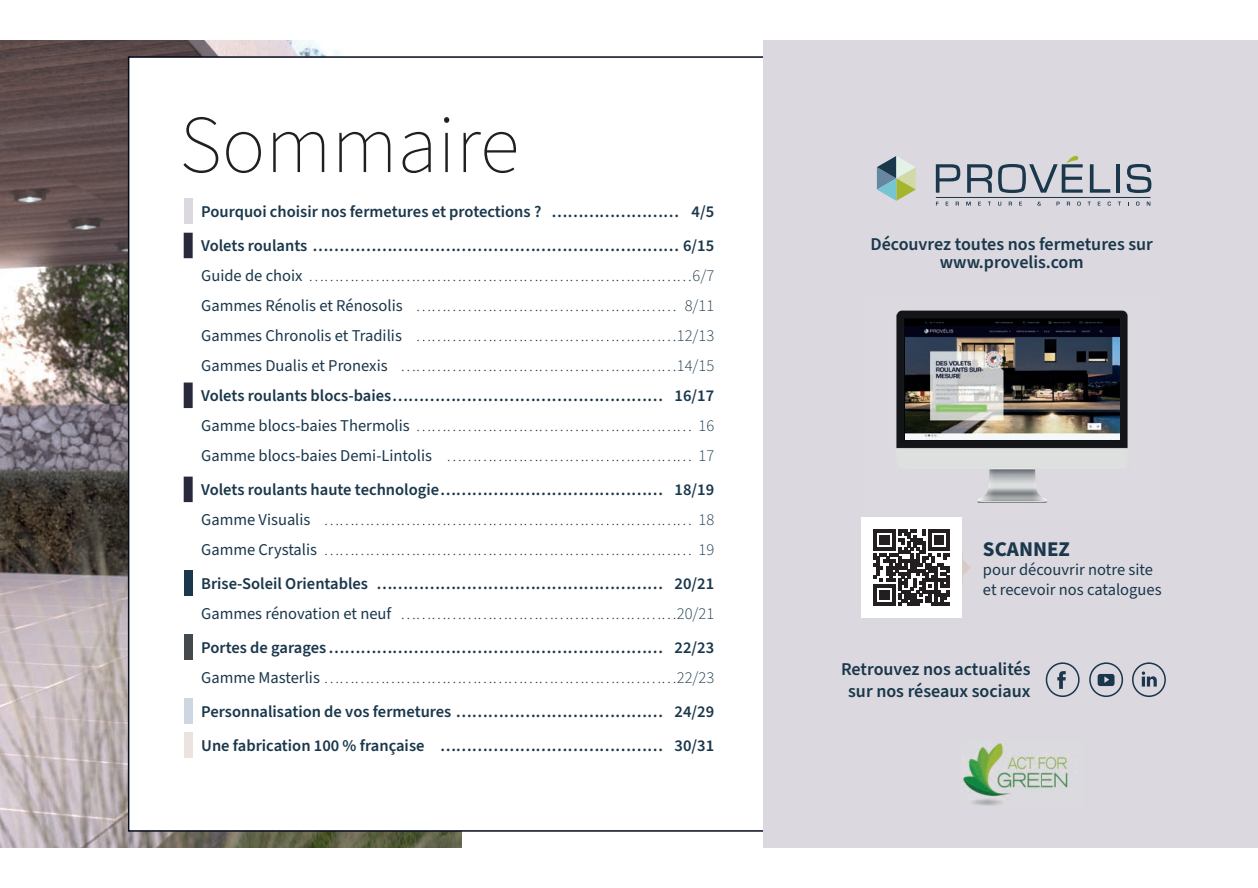
<style>
.page{position:relative;width:1258px;height:888px;background:#fff}
.page>*{position:absolute;margin:0;border:0;box-sizing:border-box;transform-origin:0 0}
.t1{font:200 82.05px "Source Sans Pro";color:#231f20}
.t2{font:700 21px "Source Sans Pro";color:#1a374b}
.t3{font:600 18px/18px "Source Sans Pro";color:#1a374b;text-align:center}
.t4{font:600 16.5px/34px "Source Sans Pro";color:#1a374b}
.t5{font:16.5px/30px "Source Sans Pro";color:#1a374b}
.t6{font:300 16.5px/30px "Source Sans Pro";color:#1a374b;text-align:justify}
.s1{font-weight:300}
.s2{font-weight:600}
.s3{font-weight:400}
</style>
<div class="page">
<img style="left:0;top:40px;width:461px;height:808px">
<div style="left:129px;top:57px;width:706px;height:774px;background:#fff"></div>
<div style="left:763px;top:40px;width:495px;height:808px;background:#dbd9df"></div>
<svg style="left:1046px;top:662px;width:33px;height:35px"></svg>
<svg style="left:1089px;top:662px;width:34px;height:35px"></svg>
<svg style="left:1132px;top:662px;width:34px;height:35px"></svg>
<img style="left:896px;top:310px;width:232px;height:193px">
<img style="left:906px;top:320px;width:213px;height:119px">
<svg style="left:963px;top:560px;width:8px;height:15px"></svg>
<hr style="left:962px;top:551px;width:1px;height:33px;background:#d7cac3">
<div style="left:862px;top:517px;width:100px;height:101px;background:#fff"></div>
<svg style="left:874px;top:529px;width:76px;height:77px"></svg>
<img style="left:961px;top:742px;width:108px;height:64px">
<div style="left:184px;top:199px;width:9px;height:25px;background:#dbd9df"></div>
<svg style="left:184px;top:233px;width:9px;height:269px"></svg>
<div style="left:184px;top:571px;width:9px;height:25px;background:#1a374b"></div>
<div style="left:184px;top:634px;width:9px;height:26px;background:#44494e"></div>
<div style="left:184px;top:699px;width:9px;height:25px;background:#ced6e2"></div>
<div style="left:184px;top:733px;width:9px;height:25px;background:#eae3df"></div>
<svg style="left:966px;top:202px;width:5px;height:4px"></svg>
<svg style="left:1019px;top:202px;width:3px;height:4px"></svg>
<svg style="left:1037px;top:202px;width:4px;height:4px"></svg>
<svg style="left:1077px;top:202px;width:4px;height:4px"></svg>
<svg style="left:1107px;top:202px;width:4px;height:4px"></svg>
<hr style="left:936px;top:197px;width:214px;height:1px;background:#1a374b">
<svg style="left:936px;top:164px;width:24px;height:29px"></svg>
<svg style="left:967px;top:164px;width:25px;height:29px"></svg>
<svg style="left:998px;top:156px;width:85px;height:37px"></svg>
<svg style="left:1090px;top:164px;width:20px;height:29px"></svg>
<hr style="left:1116px;top:164px;width:4px;height:29px;background:#1a374b">
<svg style="left:1127px;top:164px;width:24px;height:29px"></svg>
<svg style="left:877px;top:156px;width:39px;height:45px"></svg>
<h1 class="t1" style="left:179px;top:90px;width:341px">Sommaire</h1>
<p class="t4" style="left:201px;top:195px;width:515px">Pourquoi choisir nos fermetures et protections ? …………………… 4/5<br>Volets roulants …………………………………………………………… 6/15</p>
<p class="t5" style="left:201px;top:261px;width:515px;text-align:justify">Guide de choix <span class="s1">…………………………………………………………………6/7<br></span>Gammes Rénolis et Rénosolis <span class="s1">…………………………………………… 8/11<br></span>Gammes Chronolis et Tradilis <span class="s1">……………………………………………12/13<br></span>Gammes Dualis et Pronexis <span class="s1">………………………………………………14/15<br></span><span class="s2">Volets roulants blocs-baies …………………………………………… 16/17<br></span>Gamme blocs-baies Thermolis <span class="s1">……………………………………………… 16<br></span>Gamme blocs-baies Demi-Lintolis <span class="s1">………………………………………… 17</span></p>
<p class="t6" style="left:201px;top:475px;width:515px"><span class="s2">Volets roulants haute technologie …………………………………… 18/19<br></span><span class="s3">Gamme Visualis</span> ……………………………………………………………… 18<br><span class="s3">Gamme Crystalis</span> ……………………………………………………………… 19</p>
<p class="t4" style="left:201px;top:569px;width:515px;line-height:30px">Brise-Soleil Orientables ……………………………………………… 20/21<br><span class="s3">Gammes rénovation et neuf</span> <span class="s1">………………………………………………20/21</span></p>
<p class="t4" style="left:201px;top:633px;width:515px;line-height:30px">Portes de garages ……………………………………………………… 22/23<br><span class="s3">Gamme Masterlis</span> <span class="s1">……………………………………………………………22/23</span></p>
<p class="t4" style="left:201px;top:695px;width:515px">Personnalisation de vos fermetures ………………………………… 24/29<br>Une fabrication 100 % française …………………………………… 30/31</p>
<p class="t3" style="left:870px;top:235px;width:284px">Découvrez toutes nos fermetures sur www.provelis.com</p>
<p class="t2" style="left:983px;top:534px;width:89px">SCANNEZ</p>
<p class="t5" style="left:983px;top:561px;width:180px;line-height:19.8px">pour découvrir notre site et recevoir nos catalogues</p>
<p class="t3" style="left:841px;top:659px;width:191px;line-height:21.6px">Retrouvez nos actualités sur nos réseaux sociaux</p>
</div>
